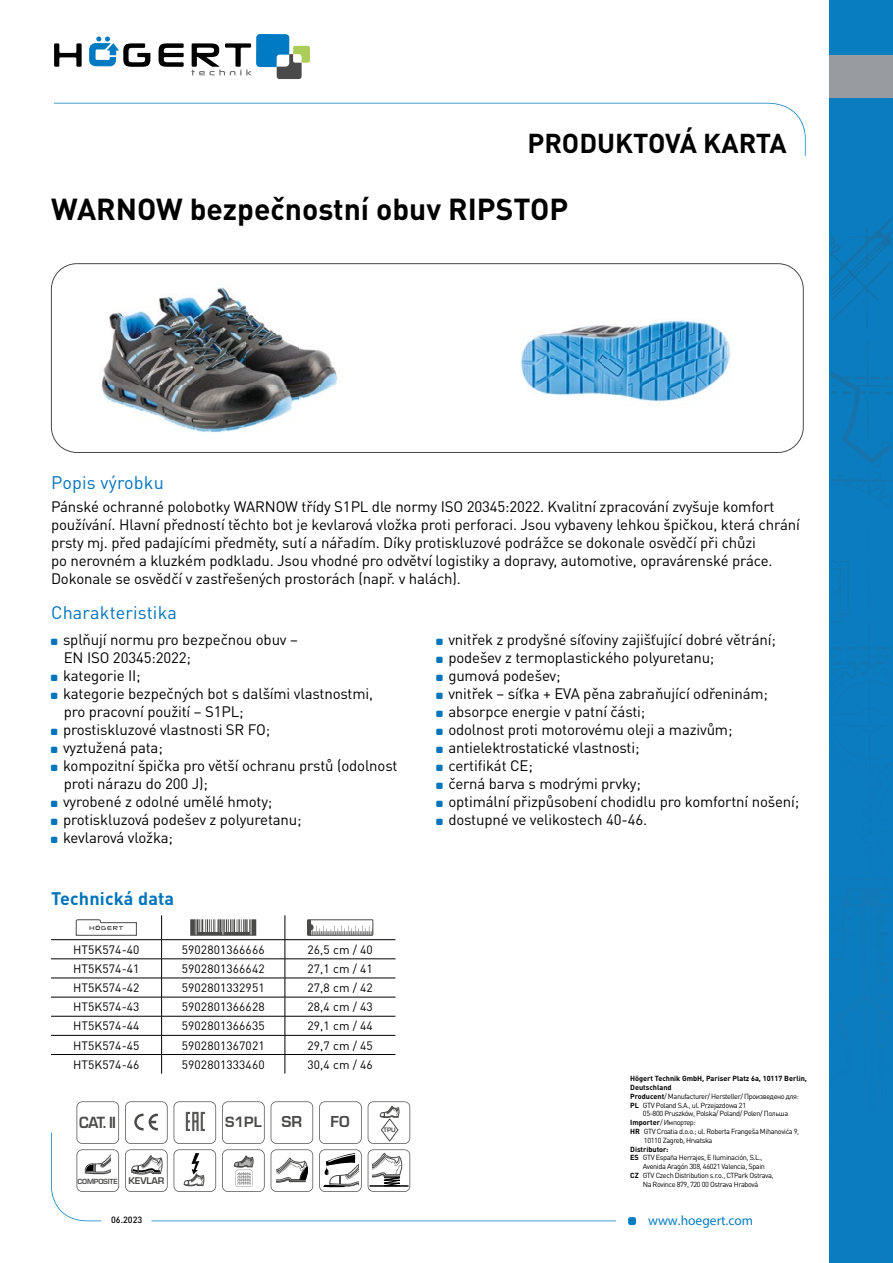
<style>
.page{position:relative;width:893px;height:1263px;background:#fff}
.page>*{position:absolute;margin:0;border:0;box-sizing:border-box;transform-origin:0 0}
.t1{font:700 30px "DIN Pro";color:#000}
.t2{font:700 27px "DIN Pro";color:#000}
.t3{font:18px "DIN Pro";letter-spacing:.01em;color:#0074bc}
.t4{font:700 18px "DIN Pro";letter-spacing:.01em;color:#0074bc}
.t5{font:15px/18px "DIN Pro";letter-spacing:-.01em;color:#000}
.t6{font:700 15px "Euromode";color:#4a4a49;scale:.93 1}
.t7{font:700 14.7px "Euromode";color:#4a4a49}
.t8{font:700 13.8px "Euromode";color:#4a4a49}
.t9{font:13.5px "Myriad Pro";color:#087dbf}
.t10{font:12px "DIN Pro";letter-spacing:.01em;color:#000}
.t11{font:500 9px "DIN Pro";color:#000}
.t12{font:7.35px "DIN Pro";letter-spacing:-.05em;color:#000}
.t13{font:700 7.35px "DIN Pro";color:#000}
.t14{font:700 6.9px "Euromode";letter-spacing:-.025em;color:#4a4a49}
.t15{font:700 6px "Euromode";color:#4a4a49}
.s1{font-size:9px}
.s2{font-weight:700}
</style>
<div class="page">
<svg style="left:54px;top:43px;width:28px;height:24px"></svg>
<svg style="left:159px;top:43px;width:25px;height:24px"></svg>
<svg style="left:89px;top:37px;width:61px;height:30px"></svg>
<svg style="left:191px;top:34px;width:119px;height:45px"></svg>
<svg style="left:54px;top:103px;width:752px;height:53px"></svg>
<div style="left:628px;top:1217px;width:8px;height:8px;background:#087dbf;border-radius:3px"></div>
<svg style="left:51px;top:1132px;width:565px;height:89px"></svg>
<div style="left:830px;top:0;width:63px;height:1263px;background:#087dbf"></div>
<img style="left:831px;top:273px;width:50px;height:56px">
<img style="left:867px;top:222px;width:24px;height:44px">
<img style="left:831px;top:222px;width:56px;height:42px">
<svg style="left:831px;top:341px;width:60px;height:565px"></svg>
<img style="left:863px;top:906px;width:28px;height:76px">
<img style="left:831px;top:877px;width:60px;height:2px">
<img style="left:848px;top:647px;width:43px;height:3px">
<div style="left:830px;top:56px;width:63px;height:42px;background:#999c9e"></div>
<div style="left:51px;top:263px;width:753px;height:190px;border:1px solid #4a4a49;border-radius:26px"></div>
<hr style="left:51px;top:939px;width:111px;height:1px;background:#000">
<hr style="left:162px;top:939px;width:123px;height:1px;background:#000">
<hr style="left:285px;top:939px;width:110px;height:1px;background:#000">
<hr style="left:51px;top:958px;width:111px;height:1px;background:#000">
<hr style="left:162px;top:958px;width:123px;height:1px;background:#000">
<hr style="left:285px;top:958px;width:110px;height:1px;background:#000">
<hr style="left:51px;top:978px;width:111px;height:1px;background:#000">
<hr style="left:162px;top:978px;width:123px;height:1px;background:#000">
<hr style="left:285px;top:978px;width:110px;height:1px;background:#000">
<hr style="left:51px;top:997px;width:111px;height:1px;background:#000">
<hr style="left:162px;top:997px;width:123px;height:1px;background:#000">
<hr style="left:285px;top:997px;width:110px;height:1px;background:#000">
<hr style="left:51px;top:1016px;width:111px;height:1px;background:#000">
<hr style="left:162px;top:1016px;width:123px;height:1px;background:#000">
<hr style="left:285px;top:1016px;width:110px;height:1px;background:#000">
<hr style="left:51px;top:1035px;width:111px;height:1px;background:#000">
<hr style="left:162px;top:1035px;width:123px;height:1px;background:#000">
<hr style="left:285px;top:1035px;width:110px;height:1px;background:#000">
<hr style="left:51px;top:1054px;width:111px;height:1px;background:#000">
<hr style="left:162px;top:1054px;width:123px;height:1px;background:#000">
<svg style="left:161px;top:915px;width:1px;height:159px"></svg>
<hr style="left:285px;top:1054px;width:110px;height:1px;background:#000">
<svg style="left:285px;top:915px;width:1px;height:159px"></svg>
<svg style="left:76px;top:919px;width:61px;height:17px"></svg>
<svg style="left:190px;top:919px;width:66px;height:17px"></svg>
<svg style="left:309px;top:921px;width:62px;height:13px"></svg>
<div style="left:307px;top:919px;width:66px;height:17px;border:1px solid #4a4a49"></div>
<img style="left:521px;top:319px;width:210px;height:83px">
<img style="left:101px;top:287px;width:237px;height:146px">
<svg style="left:77px;top:1101px;width:42px;height:91px"></svg>
<svg style="left:125px;top:1101px;width:43px;height:91px"></svg>
<svg style="left:174px;top:1101px;width:42px;height:91px"></svg>
<svg style="left:222px;top:1101px;width:43px;height:91px"></svg>
<svg style="left:271px;top:1101px;width:42px;height:91px"></svg>
<svg style="left:319px;top:1101px;width:43px;height:91px"></svg>
<svg style="left:368px;top:1101px;width:45px;height:91px"></svg>
<hr style="left:369px;top:1185px;width:39px;height:2px;background:#000">
<h2 class="t2" style="left:528px;top:121px;width:261px">PRODUKTOVÁ KARTA</h2>
<h1 class="t1" style="left:51px;top:184px;width:519px">WARNOW bezpečnostní obuv RIPSTOP</h1>
<p class="t3" style="left:51px;top:471px;width:114px">Popis výrobku</p>
<p class="t5" style="left:51px;top:497px;width:750px">Pánské ochranné polobotky WARNOW třídy S1PL dle normy ISO 20345:2022. Kvalitní zpracování zvyšuje komfort používání. Hlavní předností těchto bot je kevlarová vložka proti perforaci. Jsou vybaveny lehkou špičkou, která chrání prsty mj. před padajícími předměty, sutí a nářadím. Díky protiskluzové podrážce se dokonale osvědčí při chůzi<br>po nerovném a kluzkém podkladu. Jsou vhodné pro odvětví logistiky a dopravy, automotive, opravárenské práce.<br>Dokonale se osvědčí v zastřešených prostorách (např. v halách).</p>
<p class="t3" style="left:51px;top:600px;width:127px">Charakteristika</p>
<p class="t5" style="left:63px;top:630px;width:336px">splňují normu pro bezpečnou obuv –<br>EN ISO 20345:2022;<br>kategorie II;<br>kategorie bezpečných bot s dalšími vlastnostmi, pro pracovní použití – S1PL;<br>prostiskluzové vlastnosti SR FO;<br>vyztužená pata;<br>kompozitní špička pro větší ochranu prstů (odolnost proti nárazu do 200 J);<br>vyrobené z odolné umělé hmoty;<br>protiskluzová podešev z polyuretanu;<br>kevlarová vložka;</p>
<p class="t5" style="left:448px;top:630px;width:352px">vnitřek z prodyšné síťoviny zajišťující dobré větrání; podešev z termoplastického polyuretanu;<br>gumová podešev;<br>vnitřek – síťka + EVA pěna zabraňující odřeninám; absorpce energie v patní části;<br>odolnost proti motorovému oleji a mazivům; antielektrostatické vlastnosti;<br>certifikát CE;<br>černá barva s modrými prvky;<br>optimální přizpůsobení chodidlu pro komfortní nošení; dostupné ve velikostech 40-46.</p>
<p class="t4" style="left:51px;top:883px;width:125px">Technická data</p>
<p class="t10" style="left:73px;top:941px;width:68px">HT5K574-40</p>
<p class="t10" style="left:182px;top:941px;width:84px">5902801366666</p>
<p class="t10" style="left:307px;top:941px;width:67px">26,5 cm / 40</p>
<p class="t10" style="left:73px;top:960px;width:68px">HT5K574-41</p>
<p class="t10" style="left:182px;top:960px;width:84px">5902801366642</p>
<p class="t10" style="left:307px;top:960px;width:67px">27,1 cm / 41</p>
<p class="t10" style="left:73px;top:979px;width:68px">HT5K574-42</p>
<p class="t10" style="left:182px;top:979px;width:84px">5902801332951</p>
<p class="t10" style="left:307px;top:979px;width:67px">27,8 cm / 42</p>
<p class="t10" style="left:73px;top:999px;width:68px">HT5K574-43</p>
<p class="t10" style="left:182px;top:999px;width:84px">5902801366628</p>
<p class="t10" style="left:307px;top:999px;width:67px">28,4 cm / 43</p>
<p class="t10" style="left:73px;top:1018px;width:68px">HT5K574-44</p>
<p class="t10" style="left:182px;top:1018px;width:84px">5902801366635</p>
<p class="t10" style="left:307px;top:1018px;width:67px">29,1 cm / 44</p>
<p class="t10" style="left:73px;top:1037px;width:68px">HT5K574-45</p>
<p class="t10" style="left:182px;top:1037px;width:84px">5902801367021</p>
<p class="t10" style="left:307px;top:1037px;width:67px">29,7 cm / 45</p>
<p class="t10" style="left:73px;top:1056px;width:68px">HT5K574-46</p>
<p class="t10" style="left:182px;top:1056px;width:84px">5902801333460</p>
<p class="t10" style="left:307px;top:1056px;width:67px">30,4 cm / 46</p>
<p class="t6" style="left:79px;top:1113px;width:41px">CAT. II</p>
<p class="t8" style="left:225px;top:1114px;width:38px">S1PL</p>
<p class="t7" style="left:281px;top:1113px;width:22px">SR</p>
<p class="t7" style="left:331px;top:1113px;width:21px">FO</p>
<p class="t14" style="left:78px;top:1178px;width:89px">COMPOSITE <span class="s1">KEVLAR</span></p>
<p class="t15" style="left:384px;top:1126px;width:14px">TPU</p>
<p class="t13" style="left:630px;top:1072px;width:178px">Högert Technik GmbH, Pariser Platz 6a, 10117 Berlin,</p>
<p class="t13" style="left:630px;top:1081px;width:43px">Deutschland</p>
<p class="t12" style="left:630px;top:1091px;width:170px"><span class="s2">Producent</span>/ Manufacturer/ Hersteller/ Произведено для:</p>
<p class="t12" style="left:630px;top:1100px;width:117px"><span class="s2">PL</span> GTV Poland S.A., ul. Przejazdowa 21</p>
<p class="t12" style="left:643px;top:1109px;width:147px">05-800 Pruszków, Polska/ Poland/ Polen/ Польша</p>
<p class="t12" style="left:630px;top:1117px;width:67px"><span class="s2">Importer</span>/ Импортер:</p>
<p class="t12" style="left:630px;top:1126px;width:171px"><span class="s2">HR</span> GTV Croatia d.o.o.; ul. Roberta Frangeša Mihanovića 9,</p>
<p class="t12" style="left:644px;top:1135px;width:70px">10110 Zagreb, Hrvatska</p>
<p class="t13" style="left:630px;top:1143px;width:40px">Distributor:</p>
<p class="t12" style="left:630px;top:1153px;width:134px"><span class="s2">ES</span> GTV España Herrajes, E Iluminación, S.L.,</p>
<p class="t12" style="left:643px;top:1161px;width:124px">Avenida Aragón 308, 46021 Valencia, Spain</p>
<p class="t12" style="left:630px;top:1170px;width:145px"><span class="s2">CZ</span> GTV Czech Distribution s.r.o., CTPark Ostrava,</p>
<p class="t12" style="left:643px;top:1179px;width:117px">Na Rovince 879, 720 00 Ostrava Hrabová</p>
<p class="t11" style="left:111px;top:1213px;width:33px">06.2023</p>
<p class="t9" style="left:648px;top:1212px;width:107px">www.hoegert.com</p>
</div>
